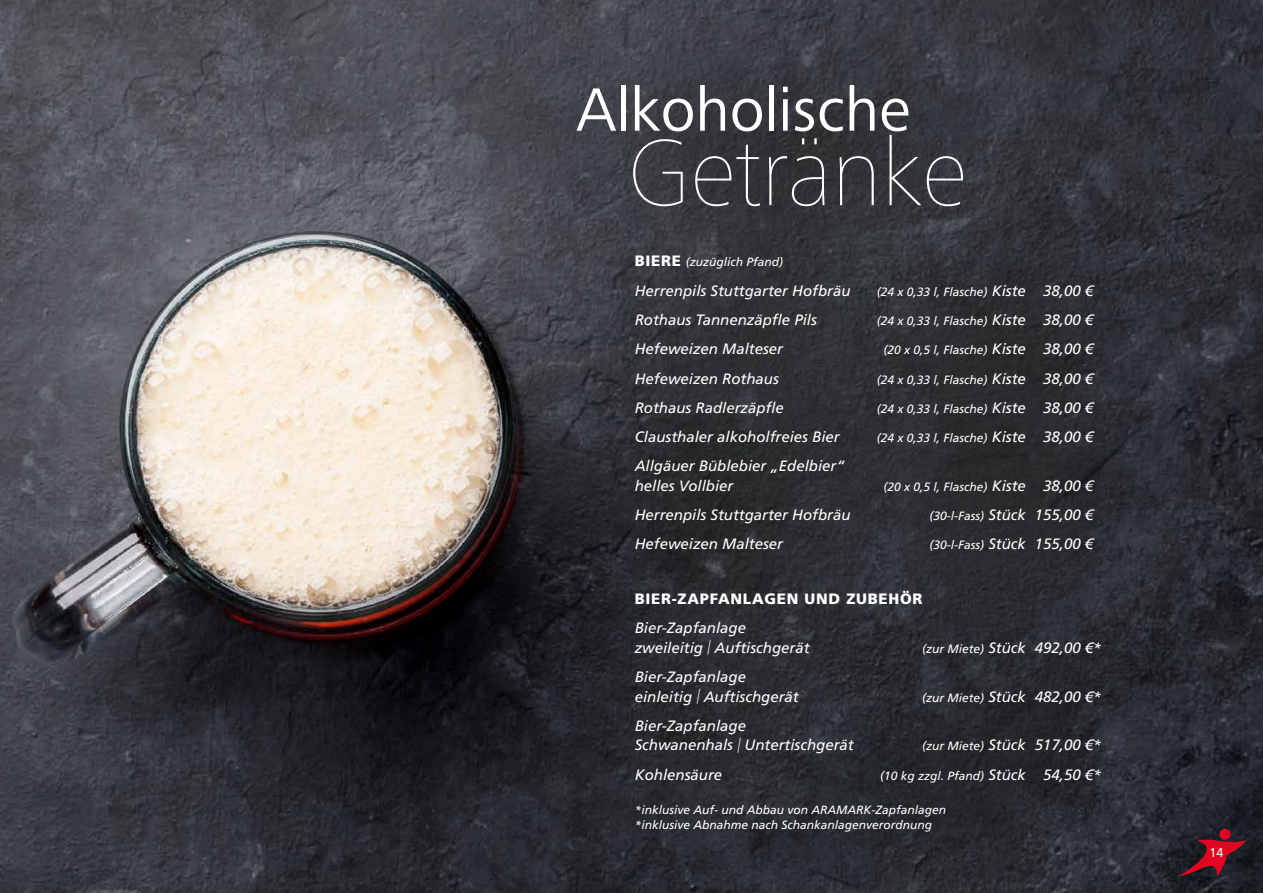
<style>
.page{position:relative;width:1263px;height:893px;background:#fff}
.page>*{position:absolute;margin:0;border:0;box-sizing:border-box;transform-origin:0 0}
.t1{font:900 97.5px "Frutiger Next Pro";color:#fff}
.t2{font:63.3px "Frutiger Next Pro";color:#fff}
.t3{font:italic 15px/19.5px "Frutiger LT Com";color:#fff}
.t4{font:900 15px "Frutiger LT Com";letter-spacing:.05em;color:#fff}
.t5{font:12.75px "Frutiger LT Com";color:#fff}
.t6{font:italic 12px/15px "Frutiger LT Com";color:#fff}
.s1{font-weight:900;font-style:normal;font-size:15px}
.s2{font-size:15px}
.s3{font-size:12px}
.s4{font-weight:300}
</style>
<div class="page">
<img style="left:0;top:0;width:1263px;height:893px">
<svg style="left:1216px;top:829px;width:30px;height:47px"></svg>
<div style="left:465px;top:0;width:751px;height:893px;background:#1d1d1b;opacity:.5"></div>
<h2 class="t2" style="left:576px;top:73px;width:335px">Alkoholische</h2>
<h1 class="t1" style="left:627px;top:117px;width:341px">Getränke</h1>
<p class="t6" style="left:635px;top:255px;width:150px"><span class="s1">BIERE</span> (zuzüglich Pfand)</p>
<p class="t3" style="left:635px;top:281px;width:217px">Herrenpils Stuttgarter Hofbräu</p>
<p class="t6" style="left:877px;top:284px;width:218px">(24 x 0,33 l, Flasche) <span class="s2">Kiste 38,00 €</span></p>
<p class="t3" style="left:635px;top:310px;width:184px">Rothaus Tannenzäpfle Pils</p>
<p class="t6" style="left:877px;top:313px;width:218px">(24 x 0,33 l, Flasche) <span class="s2">Kiste 38,00 €</span></p>
<p class="t3" style="left:635px;top:339px;width:150px">Hefeweizen Malteser</p>
<p class="t6" style="left:883px;top:343px;width:211px">(20 x 0,5 l, Flasche) <span class="s2">Kiste 38,00 €</span></p>
<p class="t3" style="left:635px;top:369px;width:146px">Hefeweizen Rothaus</p>
<p class="t6" style="left:877px;top:372px;width:218px">(24 x 0,33 l, Flasche) <span class="s2">Kiste 38,00 €</span></p>
<p class="t3" style="left:635px;top:398px;width:151px">Rothaus Radlerzäpfle</p>
<p class="t6" style="left:877px;top:401px;width:218px">(24 x 0,33 l, Flasche) <span class="s2">Kiste 38,00 €</span></p>
<p class="t3" style="left:635px;top:427px;width:207px">Clausthaler alkoholfreies Bier</p>
<p class="t6" style="left:877px;top:430px;width:218px">(24 x 0,33 l, Flasche) <span class="s2">Kiste 38,00 €</span></p>
<p class="t3" style="left:635px;top:456px;width:212px">Allgäuer Büblebier „Edelbier“ helles Vollbier</p>
<p class="t6" style="left:883px;top:479px;width:211px">(20 x 0,5 l, Flasche) <span class="s2">Kiste 38,00 €</span></p>
<p class="t3" style="left:635px;top:505px;width:217px">Herrenpils Stuttgarter Hofbräu</p>
<p class="t3" style="left:929px;top:505px;width:165px"><span class="s3">(30-l-Fass)</span> Stück 155,00 €</p>
<p class="t3" style="left:635px;top:535px;width:150px">Hefeweizen Malteser</p>
<p class="t3" style="left:929px;top:535px;width:165px"><span class="s3">(30-l-Fass)</span> Stück 155,00 €</p>
<p class="t4" style="left:635px;top:590px;width:289px">BIER-ZAPFANLAGEN UND ZUBEHÖR</p>
<p class="t3" style="left:635px;top:618px;width:176px">Bier-Zapfanlage zweileitig <span class="s4">|</span> Auftischgerät</p>
<p class="t3" style="left:922px;top:638px;width:181px"><span class="s3">(zur Miete)</span> Stück 492,00 €*</p>
<p class="t3" style="left:635px;top:667px;width:166px">Bier-Zapfanlage einleitig <span class="s4">|</span> Auftischgerät</p>
<p class="t3" style="left:635px;top:716px;width:221px">Bier-Zapfanlage<br>Schwanenhals <span class="s4">|</span> Untertischgerät</p>
<p class="t3" style="left:922px;top:687px;width:181px"><span class="s3">(zur Miete)</span> Stück 482,00 €*</p>
<p class="t3" style="left:922px;top:735px;width:181px"><span class="s3">(zur Miete)</span> Stück 517,00 €*</p>
<p class="t3" style="left:635px;top:765px;width:89px">Kohlensäure</p>
<p class="t6" style="left:880px;top:768px;width:223px">(10 kg zzgl. Pfand) <span class="s2">Stück 54,50 €*</span></p>
<p class="t6" style="left:635px;top:803px;width:313px">*inklusive Auf- und Abbau von ARAMARK-Zapfanlagen *inklusive Abnahme nach Schankanlagenverordnung</p>
<p class="t5" style="left:1210px;top:845px;width:15px">14</p>
</div>
